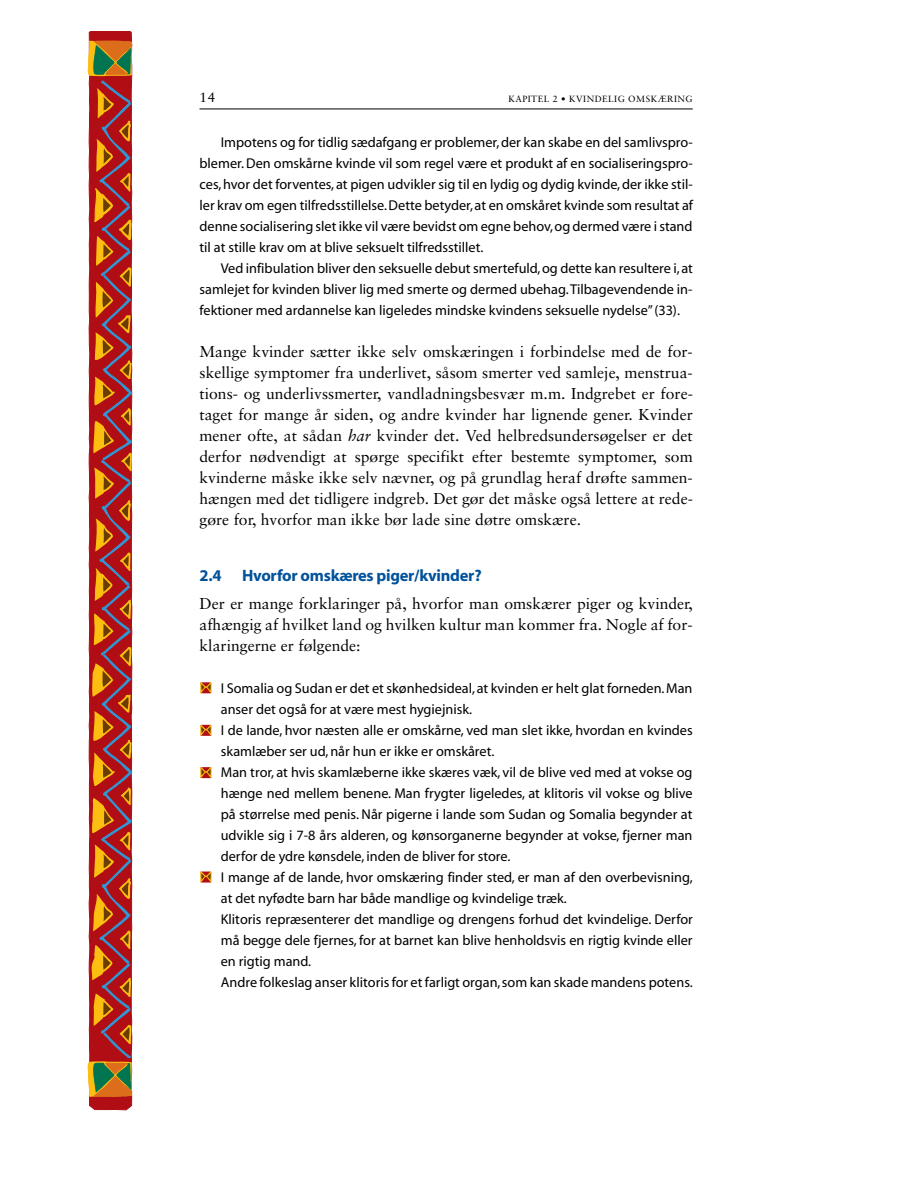
<style>
.page{position:relative;width:918px;height:1188px;background:#fff}
.page>*{position:absolute;margin:0;border:0;box-sizing:border-box;transform-origin:0 0}
.t1{font:16.5px "Myriad MM 700 600";letter-spacing:-.015em;color:#01529b}
.t2{font:15.75px/21px "Sabon";color:#000;text-align:justify}
.t3{font:14.25px/21px "Myriad MM 406 600";color:#000;text-align:justify}
.t4{font:13.5px "Sabon";color:#000}
.t5{font:9px "Sabon";letter-spacing:.055em;color:#000}
.s1{font-style:italic}
</style>
<div class="page">
<hr style="left:200px;top:108px;width:493px;height:1px;background:#000">
<svg style="left:89px;top:31px;width:43px;height:1079px"></svg>
<svg style="left:87px;top:40px;width:45px;height:1057px;background:#af442d"></svg>
<svg style="left:200px;top:682px;width:12px;height:11px"></svg>
<svg style="left:200px;top:725px;width:12px;height:11px"></svg>
<svg style="left:200px;top:767px;width:12px;height:11px"></svg>
<svg style="left:200px;top:871px;width:12px;height:12px"></svg>
<p class="t4" style="left:200px;top:92px;width:17px">14</p>
<p class="t5" style="left:508px;top:95px;width:186px">KAPITEL 2 • KVINDELIG OMSKÆRING</p>
<p class="t3" style="left:200px;top:133px;width:495px;text-indent:21px">Impotens og for tidlig sædafgang er problemer, der kan skabe en del samlivspro&shy;blemer. Den omskårne kvinde vil som regel være et produkt af en socialiseringspro&shy;ces, hvor det forventes, at pigen udvikler sig til en lydig og dydig kvinde, der ikke stil&shy;ler krav om egen tilfredsstillelse.Dette betyder,at en omskåret kvinde som resultat af denne socialisering slet ikke vil være bevidst om egne behov,og dermed være i stand til at stille krav om at blive seksuelt tilfredsstillet.</p>
<p class="t3" style="left:200px;top:259px;width:495px;text-indent:21px">Ved infibulation bliver den seksuelle debut smertefuld,og dette kan resultere i,at samlejet for kvinden bliver lig med smerte og dermed ubehag.Tilbagevendende in&shy;fektioner med ardannelse kan ligeledes mindske kvindens seksuelle nydelse” (33).</p>
<p class="t2" style="left:200px;top:343px;width:495px">Mange kvinder sætter ikke selv omskæringen i forbindelse med de for&shy;skellige symptomer fra underlivet, såsom smerter ved samleje, menstrua&shy;tions- og underlivssmerter, vandladningsbesvær m.m. Indgrebet er fore&shy;taget for mange år siden, og andre kvinder har lignende gener. Kvinder mener ofte, at sådan <span class="s1">har</span> kvinder det. Ved helbredsundersøgelser er det derfor nødvendigt at spørge specifikt efter bestemte symptomer, som kvinderne måske ikke selv nævner, og på grundlag heraf drøfte sammen&shy;hængen med det tidligere indgreb. Det gør det måske også lettere at rede&shy;gøre for, hvorfor man ikke bør lade sine døtre omskære.</p>
<p class="t1" style="left:200px;top:569px;width:284px">2.4 Hvorfor omskæres piger/kvinder?</p>
<p class="t2" style="left:200px;top:595px;width:495px">Der er mange forklaringer på, hvorfor man omskærer piger og kvinder, afhængig af hvilket land og hvilken kultur man kommer fra. Nogle af for&shy;klaringerne er følgende:</p>
<p class="t3" style="left:221px;top:679px;width:474px;text-align:left">I Somalia og Sudan er det et skønhedsideal, at kvinden er helt glat forneden. Man anser det også for at være mest hygiejnisk.<br>I de lande, hvor næsten alle er omskårne, ved man slet ikke, hvordan en kvindes skamlæber ser ud, når hun er ikke er omskåret.<br>Man tror, at hvis skamlæberne ikke skæres væk, vil de blive ved med at vokse og hænge ned mellem benene. Man frygter ligeledes, at klitoris vil vokse og blive på størrelse med penis. Når pigerne i lande som Sudan og Somalia begynder at udvikle sig i 7-8 års alderen, og kønsorganerne begynder at vokse, fjerner man derfor de ydre kønsdele, inden de bliver for store.<br>I mange af de lande, hvor omskæring finder sted, er man af den overbevisning, at det nyfødte barn har både mandlige og kvindelige træk.<br>Klitoris repræsenterer det mandlige og drengens forhud det kvindelige. Derfor må begge dele fjernes, for at barnet kan blive henholdsvis en rigtig kvinde eller en rigtig mand.<br>Andre folkeslag anser klitoris for et farligt organ,som kan skade mandens potens.</p>
</div>
